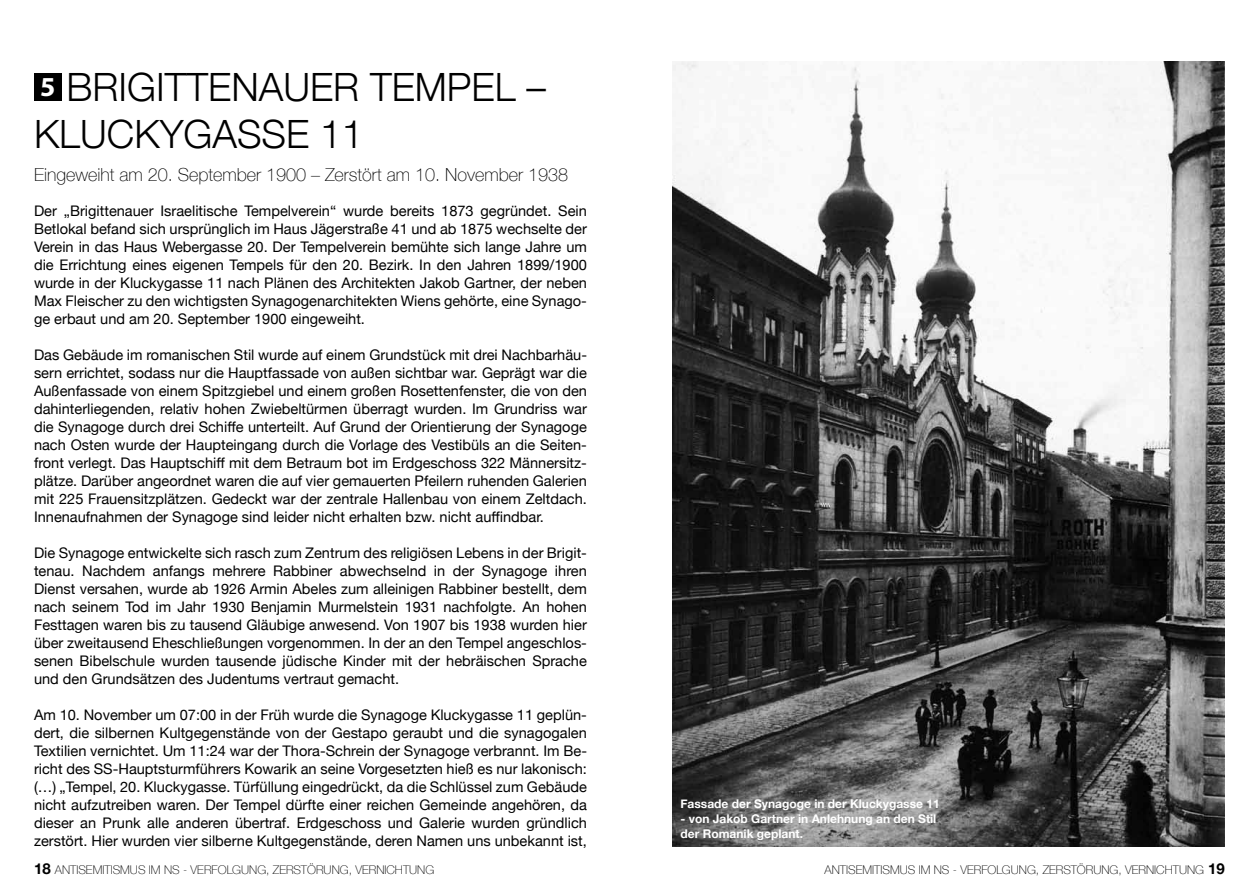
<style>
.page{position:relative;width:1259px;height:893px;background:#fff}
.page>*{position:absolute;margin:0;border:0;box-sizing:border-box;transform-origin:0 0}
.t1{font:300 39px "Helvetica Neue";color:#000}
.t2{font:700 27.45px "Myriad Pro";color:#fff}
.t3{font:100 18px "Helvetica Neue";color:#000}
.t4{font:14.55px/18px "Helvetica Neue";color:#000;text-align:justify}
.t5{font:100 12px "Helvetica Neue";color:#000}
.t6{font:700 12px/15px "Helvetica Neue";color:#fff}
.s1{font-weight:700;font-size:15px}
</style>
<div class="page">
<img style="left:672px;top:61px;width:553px;height:785px">
<div style="left:34px;top:73px;width:28px;height:28px;background:#000"></div>
<h1 class="t1" style="left:67px;top:55px;width:44px">BRIGI</h1>
<h1 class="t1" style="left:165px;top:55px;width:144px">TTENAUER</h1>
<h1 class="t1" style="left:370px;top:55px;width:177px">TEMPEL –</h1>
<h1 class="t1" style="left:34px;top:102px;width:74px">KLUCK</h1>
<h1 class="t1" style="left:160px;top:102px;width:102px">YGASSE</h1>
<h1 class="t1" style="left:320px;top:102px;width:45px">11</h1>
<p class="t3" style="left:34px;top:161px;width:536px">EINGEWEIHT AM 20. SEPTEMBER 1900 – ZERSTÖRT AM 10. NOVEMBER 1938</p>
<h2 class="t2" style="left:40px;top:69px;width:17px">5</h2>
<p class="t4" style="left:34px;top:203px;width:554px">Der „Brigittenauer Israelitische Tempelverein“ wurde bereits 1873 gegründet. Sein Betlokal befand sich ursprünglich im Haus Jägerstraße 41 und ab 1875 wechselte der Verein in das Haus Webergasse 20. Der Tempelverein bemühte sich lange Jahre um die Errichtung eines eigenen Tempels für den 20. Bezirk. In den Jahren 1899/1900 wurde in der Kluckygasse 11 nach Plänen des Architekten Jakob Gartner, der neben Max Fleischer zu den wichtigsten Synagogenarchitekten Wiens gehörte, eine Synago&shy;ge erbaut und am 20. September 1900 eingeweiht.</p>
<p class="t4" style="left:34px;top:347px;width:554px">Das Gebäude im romanischen Stil wurde auf einem Grundstück mit drei Nachbarhäu&shy;sern errichtet, sodass nur die Hauptfassade von außen sichtbar war. Geprägt war die Außenfassade von einem Spitzgiebel und einem großen Rosettenfenster, die von den dahinterliegenden, relativ hohen Zwiebeltürmen überragt wurden. Im Grundriss war die Synagoge durch drei Schiffe unterteilt. Auf Grund der Orientierung der Synagoge nach Osten wurde der Haupteingang durch die Vorlage des Vestibüls an die Seiten&shy;front verlegt. Das Hauptschiff mit dem Betraum bot im Erdgeschoss 322 Männersitz&shy;plätze. Darüber angeordnet waren die auf vier gemauerten Pfeilern ruhenden Galerien mit 225 Frauensitzplätzen. Gedeckt war der zentrale Hallenbau von einem Zeltdach.<br>Innenaufnahmen der Synagoge sind leider nicht erhalten bzw. nicht auffindbar.</p>
<p class="t4" style="left:34px;top:545px;width:554px">Die Synagoge entwickelte sich rasch zum Zentrum des religiösen Lebens in der Brigit&shy;tenau. Nachdem anfangs mehrere Rabbiner abwechselnd in der Synagoge ihren Dienst versahen, wurde ab 1926 Armin Abeles zum alleinigen Rabbiner bestellt, dem nach seinem Tod im Jahr 1930 Benjamin Murmelstein 1931 nachfolgte. An hohen Festtagen waren bis zu tausend Gläubige anwesend. Von 1907 bis 1938 wurden hier über zweitausend Eheschließungen vorgenommen. In der an den Tempel angeschlos&shy;senen Bibelschule wurden tausende jüdische Kinder mit der hebräischen Sprache und den Grundsätzen des Judentums vertraut gemacht.</p>
<p class="t4" style="left:34px;top:707px;width:554px">Am 10. November um 07:00 in der Früh wurde die Synagoge Kluckygasse 11 geplün&shy;dert, die silbernen Kultgegenstände von der Gestapo geraubt und die synagogalen Textilien vernichtet. Um 11:24 war der Thora-Schrein der Synagoge verbrannt. Im Be&shy;richt des SS-Hauptsturmführers Kowarik an seine Vorgesetzten hieß es nur lakonisch: (…) „Tempel, 20. Kluckygasse. Türfüllung eingedrückt, da die Schlüssel zum Gebäude nicht aufzutreiben waren. Der Tempel dürfte einer reichen Gemeinde angehören, da dieser an Prunk alle anderen übertraf. Erdgeschoss und Galerie wurden gründlich zerstört. Hier wurden vier silberne Kultgegenstände, deren Namen uns unbekannt ist,</p>
<p class="t6" style="left:680px;top:796px;width:261px">Fassade der Synagoge in der Kluckygasse 11</p>
<p class="t6" style="left:680px;top:811px;width:257px">- von Jakob Gartner in Anlehnung an den Stil der Romanik geplant.</p>
<p class="t5" style="left:34px;top:860px;width:402px"><span class="s1">18</span> ANTISEMITISMUS IM NS - VERFOLGUNG, ZERSTÖRUNG, VERNICHTUNG</p>
<p class="t5" style="left:824px;top:860px;width:402px">ANTISEMITISMUS IM NS - VERFOLGUNG, ZERSTÖRUNG, VERNICHTUNG <span class="s1">19</span></p>
</div>
